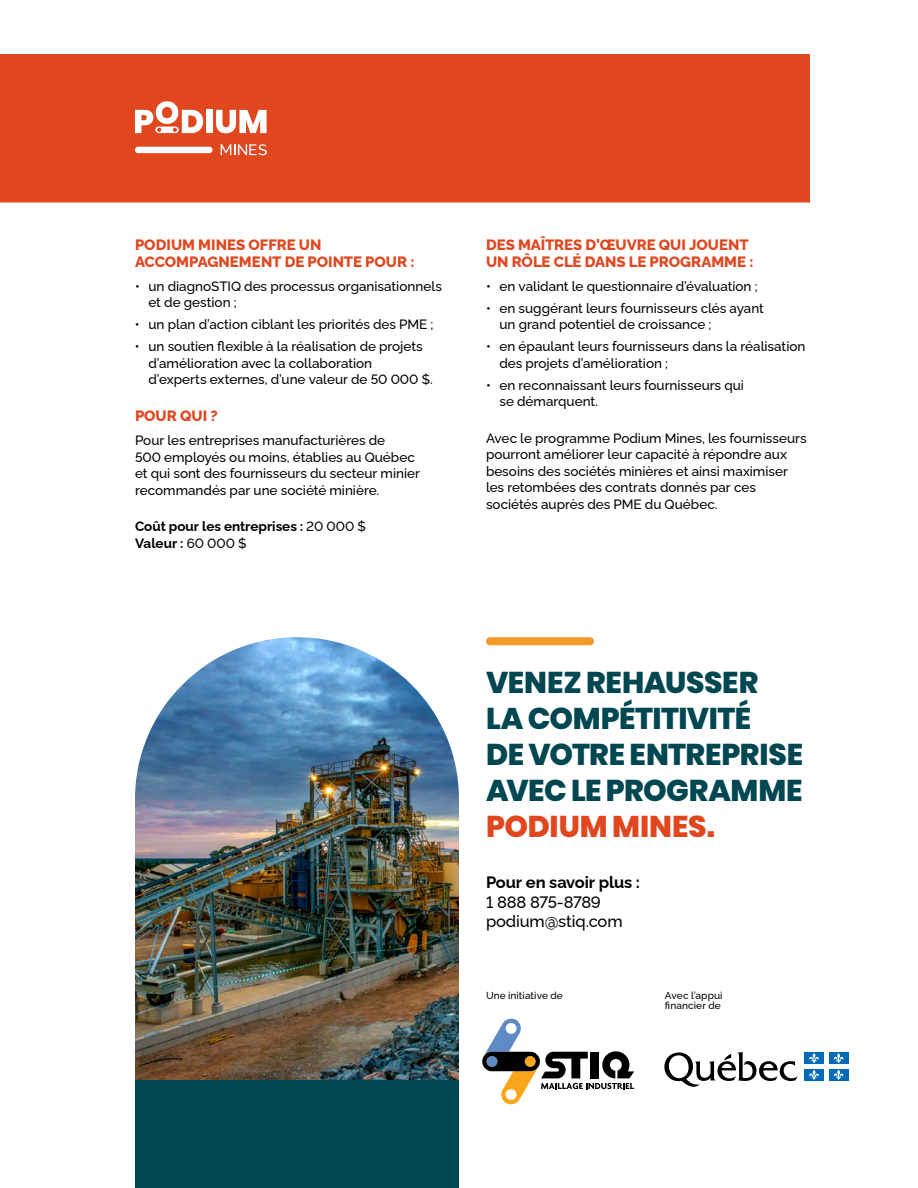
<style>
.page{position:relative;width:918px;height:1188px;background:#fff}
.page>*{position:absolute;margin:0;border:0;box-sizing:border-box;transform-origin:0 0}
.t1{font:800 30px/36px "Poppins";letter-spacing:-.015em;color:#014751}
.t2{font:800 30px "Poppins";color:#e0471f}
.t3{font:500 16.5px/19.5px "Raleway";letter-spacing:-.01em;color:#000}
.t4{font:700 16.5px "Raleway";letter-spacing:-.01em;color:#000}
.t5{font:800 15px/16.5px "Raleway";color:#e0471f}
.t6{font:500 13.5px/16.5px "Raleway";color:#000}
.t7{font:700 13.5px/16.5px "Raleway";color:#000}
.t8{font:500 10.2px/10.5px "Raleway";letter-spacing:.01em;color:#000}
.s1{font-weight:500}
</style>
<div class="page">
<div style="left:135px;top:1080px;width:324px;height:108px;background:#014751"></div>
<img style="left:135px;top:637px;width:324px;height:443px">
<svg style="left:482px;top:1018px;width:152px;height:87px"></svg>
<svg style="left:664px;top:1052px;width:134px;height:35px"></svg>
<div style="left:805px;top:1052px;width:19px;height:12px;background:#006cb7"></div>
<svg style="left:809px;top:1053px;width:10px;height:10px"></svg>
<div style="left:829px;top:1052px;width:19px;height:12px;background:#006cb7"></div>
<svg style="left:834px;top:1053px;width:10px;height:10px"></svg>
<div style="left:805px;top:1069px;width:19px;height:11px;background:#006cb7"></div>
<svg style="left:809px;top:1070px;width:10px;height:10px"></svg>
<div style="left:829px;top:1069px;width:19px;height:11px;background:#006cb7"></div>
<svg style="left:834px;top:1070px;width:10px;height:10px"></svg>
<div style="left:486px;top:637px;width:108px;height:8px;background:#f29b2b;border-radius:4px"></div>
<div style="left:0;top:54px;width:810px;height:148px;background:#e0471f"></div>
<div style="left:206px;top:110px;width:7px;height:23px;background:#fff"></div>
<svg style="left:216px;top:110px;width:51px;height:23px"></svg>
<div style="left:135px;top:147px;width:77px;height:6px;background:#fff;border-radius:3px"></div>
<svg style="left:135px;top:101px;width:68px;height:32px"></svg>
<svg style="left:221px;top:144px;width:46px;height:11px"></svg>
<p class="t5" style="left:135px;top:235px;width:281px">PODIUM MINES OFFRE UN<br>ACCOMPAGNEMENT DE POINTE POUR :</p>
<p class="t6" style="left:148px;top:277px;width:295px;text-indent:-13px">• un diagnoSTIQ des processus organisationnels et de gestion ;</p>
<p class="t6" style="left:135px;top:315px;width:300px">• un plan d’action ciblant les priorités des PME ;</p>
<p class="t6" style="left:148px;top:337px;width:286px;text-indent:-14px">• un soutien flexible à la réalisation de projets d’amélioration avec la collaboration d’experts externes, d’une valeur de 50 000 $.</p>
<p class="t5" style="left:135px;top:406px;width:84px">POUR QUI ?</p>
<p class="t6" style="left:135px;top:431px;width:287px">Pour les entreprises manufacturières de<br>500 employés ou moins, établies au Québec et qui sont des fournisseurs du secteur minier recommandés par une société minière.</p>
<p class="t7" style="left:135px;top:517px;width:232px">Coût pour les entreprises : <span class="s1">20 000 $<br></span>Valeur : <span class="s1">60 000 $</span></p>
<p class="t5" style="left:486px;top:235px;width:269px">DES MAÎTRES D’ŒUVRE QUI JOUENT<br>UN RÔLE CLÉ DANS LE PROGRAMME :</p>
<p class="t6" style="left:486px;top:277px;width:273px">• en validant le questionnaire d’évaluation ;</p>
<p class="t6" style="left:500px;top:298px;width:266px;text-indent:-14px">• en suggérant leurs fournisseurs clés ayant un grand potentiel de croissance ;</p>
<p class="t6" style="left:500px;top:337px;width:308px;text-indent:-14px">• en épaulant leurs fournisseurs dans la réalisation des projets d’amélioration ;</p>
<p class="t6" style="left:500px;top:375px;width:246px;text-indent:-14px">• en reconnaissant leurs fournisseurs qui se démarquent.</p>
<p class="t6" style="left:486px;top:428px;width:322px">Avec le programme Podium Mines, les fournisseurs pourront améliorer leur capacité à répondre aux besoins des sociétés minières et ainsi maximiser les retombées des contrats donnés par ces sociétés auprès des PME du Québec.</p>
<h1 class="t1" style="left:486px;top:665px;width:319px">VENEZ REHAUSSER<br>LA COMPÉTITIVITÉ<br>DE VOTRE ENTREPRISE<br>AVEC LE PROGRAMME</h1>
<h1 class="t2" style="left:486px;top:809px;width:230px">PODIUM MINES.</h1>
<p class="t4" style="left:486px;top:870px;width:156px">Pour en savoir plus :</p>
<p class="t3" style="left:486px;top:890px;width:138px">1 888 875-8789 podium@stiq.com</p>
<p class="t8" style="left:486px;top:989px;width:78px">Une initiative de</p>
<p class="t8" style="left:665px;top:989px;width:59px">Avec l’appui financier de</p>
</div>
